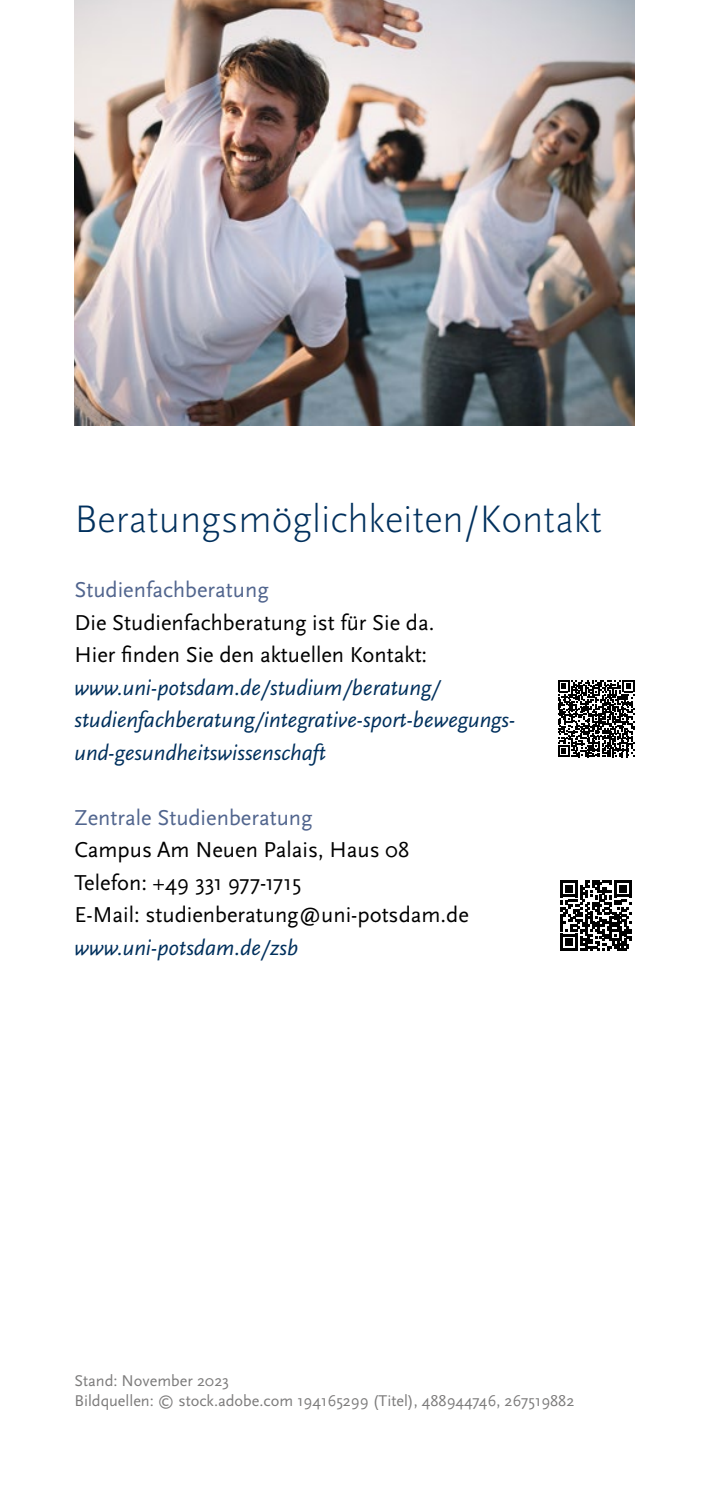
<style>
.page{position:relative;width:709px;height:1489px;background:#fff}
.page>*{position:absolute;margin:0;border:0;box-sizing:border-box;transform-origin:0 0}
.t1{font:300 40px "Scala Sans Pro";color:#00305d}
.t2{font:22.5px/32.5px "Scala Sans Pro";color:#000}
.t3{font:italic 22.5px/32.5px "Scala Sans Pro";color:#00305d}
.t4{font:22.5px "Scala Sans Pro";color:#51658e}
.t5{font:16.25px/19.5px "Scala Sans Pro";color:#7c7b7b}
</style>
<div class="page">
<hr style="left:708px;top:0;width:1px;height:293px;background:#ebebeb">
<svg style="left:708px;top:268px;width:1px;height:25px"></svg>
<svg style="left:558px;top:680px;width:76px;height:77px"></svg>
<img style="left:74px;top:0;width:560px;height:425px">
<svg style="left:560px;top:880px;width:71px;height:70px"></svg>
<h1 class="t1" style="left:74px;top:496px;width:529px">Beratungsmöglichkeiten/Kontakt</h1>
<p class="t4" style="left:74px;top:577px;width:196px">Studienfachberatung</p>
<p class="t2" style="left:74px;top:606px;width:361px">Die Studienfachberatung ist für Sie da.<br>Hier finden Sie den aktuellen Kontakt:</p>
<p class="t3" style="left:74px;top:671px;width:442px">www.uni-potsdam.de/studium/beratung/ studienfachberatung/integrative-sport-bewegungs&shy;und-gesundheitswissenschaft</p>
<p class="t4" style="left:74px;top:804px;width:240px">Zentrale Studienberatung</p>
<p class="t2" style="left:74px;top:833px;width:396px">Campus Am Neuen Palais, Haus 08<br>Telefon: +49 331 977-1715<br>E-Mail: studienberatung@uni-potsdam.de</p>
<p class="t3" style="left:74px;top:931px;width:225px">www.uni-potsdam.de/zsb</p>
<p class="t5" style="left:74px;top:1371px;width:501px">Stand: November 2023<br>Bildquellen: © stock.adobe.com 194165299 (Titel), 488944746, 267519882</p>
</div>
